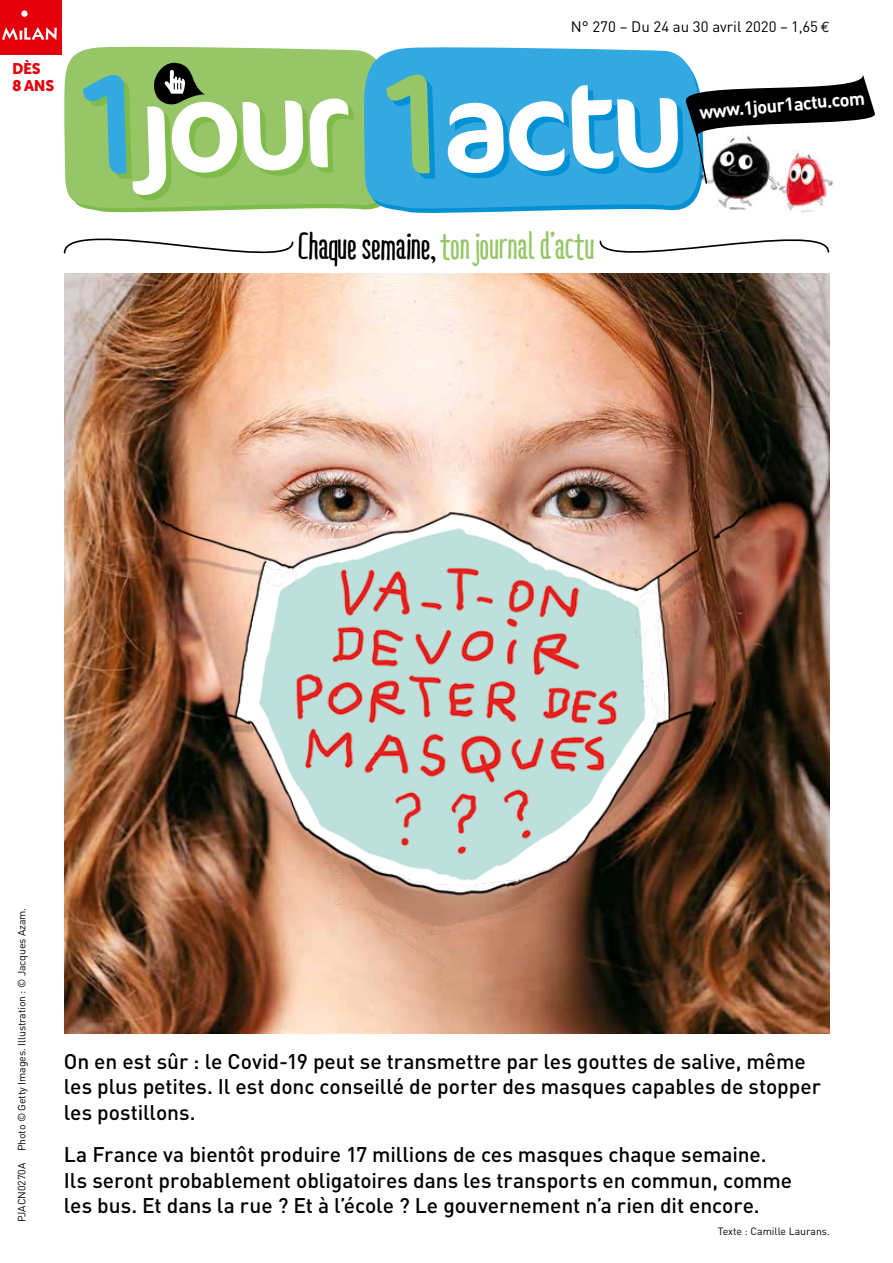
<style>
.page{position:relative;width:893px;height:1263px;background:#fff}
.page>*{position:absolute;margin:0;border:0;box-sizing:border-box;transform-origin:0 0}
.t1{font:700 37.95px "Ridemy Bike Essential";letter-spacing:.005em;color:#97c668}
.t2{font:500 21px/25.5px "DIN";letter-spacing:-.005em;color:#000}
.t3{font:700 18.3px "DIN";color:#fff}
.t4{font:15.3px/16.5px "Museo Sans 900";letter-spacing:-.03em;color:#e3000b}
.t5{font:15px "DIN";color:#000}
.t6{font:10.5px "DIN";letter-spacing:-.01em;color:#000}
.s1{font-family:"Euro Mono"}
.s2{color:#000}
</style>
<div class="page">
<img style="left:0;top:54px;width:830px;height:980px">
<div style="left:0;top:0;width:62px;height:54px;background:#e3000b"></div>
<svg style="left:21px;top:10px;width:7px;height:7px"></svg>
<svg style="left:2px;top:27px;width:55px;height:13px"></svg>
<svg style="left:63px;top:214px;width:231px;height:61px"></svg>
<svg style="left:599px;top:217px;width:231px;height:57px"></svg>
<svg style="left:329px;top:240px;width:8px;height:26px"></svg>
<svg style="left:69px;top:211px;width:298px;height:4px"></svg>
<svg style="left:64px;top:46px;width:300px;height:165px;background:#a1cb77"></svg>
<svg style="left:367px;top:54px;width:344px;height:162px"></svg>
<svg style="left:364px;top:47px;width:344px;height:164px;background:#42aedf"></svg>
<svg style="left:386px;top:74px;width:49px;height:105px;background:#54b1af"></svg>
<svg style="left:83px;top:62px;width:271px;height:138px"></svg>
<svg style="left:447px;top:68px;width:428px;height:117px"></svg>
<img style="left:692px;top:131px;width:88px;height:81px">
<img style="left:777px;top:150px;width:60px;height:64px">
<p class="t4" style="left:12px;top:61px;width:44px">DÈS<br>8 ANS</p>
<p class="t5" style="left:571px;top:17px;width:261px">N° 270 – Du 24 au 30 avril 2020 – 1,65 <span class="s1">€</span></p>
<h1 class="t1" style="left:298px;top:224px;width:298px"><span class="s2">Cha ue semaine,</span> ton journal d’actu</h1>
<p class="t3" style="left:699px;top:100px;width:167px;rotate:-5deg">www.1jour1actu.com</p>
<p class="t6" style="left:15px;top:1222px;width:316px;rotate:-90deg">PJACN0270A Photo © Getty Images. Illustration : © Jacques Azam.</p>
<p class="t2" style="left:64px;top:1047px;width:759px">On en est sûr : le Covid-19 peut se transmettre par les gouttes de salive, même les plus petites. Il est donc conseillé de porter des masques capables de stopper les postillons.</p>
<p class="t2" style="left:64px;top:1141px;width:730px">La France va bientôt produire 17 millions de ces masques chaque semaine.<br>Ils seront probablement obligatoires dans les transports en commun, comme les bus. Et dans la rue ? Et à l’école ? Le gouvernement n’a rien dit encore.</p>
<p class="t6" style="left:718px;top:1225px;width:114px">Texte : Camille Laurans.</p>
</div>
